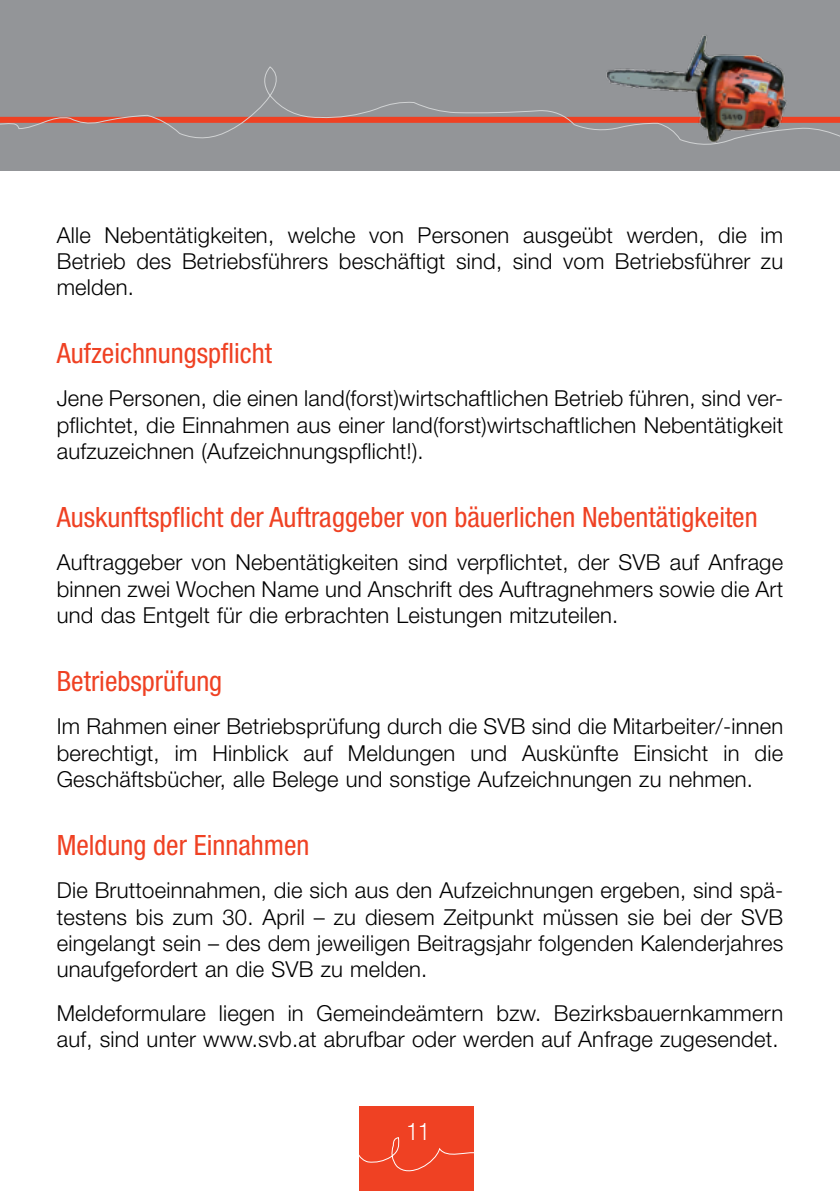
<style>
.page{position:relative;width:840px;height:1191px;background:#fff}
.page>*{position:absolute;margin:0;border:0;box-sizing:border-box;transform-origin:0 0}
.t1{font:condensed 28px "Helvetica Neue LT Std";color:#ef4123}
.t2{font:300 condensed 24px "Helvetica Neue LT Std";color:#fff}
.t3{font:300 22px/26.4px "Helvetica Neue LT Std";letter-spacing:.01em;color:#000;text-align:justify}
</style>
<div class="page">
<div style="left:359px;top:1106px;width:114px;height:85px;background:#ef4123"></div>
<div style="left:0;top:0;width:839px;height:170px;background:#939598"></div>
<img style="left:691px;top:35px;width:81px;height:30px">
<svg style="left:0;top:65px;width:839px;height:80px"></svg>
<svg style="left:359px;top:1136px;width:115px;height:43px"></svg>
<p class="t3" style="left:57px;top:221px;width:727px">Alle Nebentätigkeiten, welche von Personen ausgeübt werden, die im Betrieb des Betriebsführers beschäftigt sind, sind vom Betriebsführer zu melden.</p>
<p class="t1" style="left:57px;top:337px;width:217px">Aufzeichnungspflicht</p>
<p class="t3" style="left:57px;top:385px;width:727px">Jene Personen, die einen land(forst)wirtschaftlichen Betrieb führen, sind ver&shy;pflichtet, die Einnahmen aus einer land(forst)wirtschaftlichen Nebentätigkeit aufzuzeichnen (Aufzeichnungspflicht!).</p>
<p class="t1" style="left:57px;top:501px;width:702px">Auskunftspflicht der Auftraggeber von bäuerlichen Nebentätigkeiten</p>
<p class="t3" style="left:57px;top:549px;width:727px">Auftraggeber von Nebentätigkeiten sind verpflichtet, der SVB auf Anfrage binnen zwei Wochen Name und Anschrift des Auftragnehmers sowie die Art und das Entgelt für die erbrachten Leistungen mitzuteilen.</p>
<p class="t1" style="left:57px;top:664px;width:167px">Betriebsprüfung</p>
<p class="t3" style="left:57px;top:712px;width:727px">Im Rahmen einer Betriebsprüfung durch die SVB sind die Mitarbeiter/-innen berechtigt, im Hinblick auf Meldungen und Auskünfte Einsicht in die Geschäftsbücher, alle Belege und sonstige Aufzeichnungen zu nehmen.</p>
<p class="t1" style="left:57px;top:828px;width:254px">Meldung der Einnahmen</p>
<p class="t3" style="left:57px;top:876px;width:727px">Die Bruttoeinnahmen, die sich aus den Aufzeichnungen ergeben, sind spä&shy;testens bis zum 30. April – zu diesem Zeitpunkt müssen sie bei der SVB eingelangt sein – des dem jeweiligen Beitragsjahr folgenden Kalenderjahres unaufgefordert an die SVB zu melden.</p>
<p class="t3" style="left:57px;top:999px;width:727px">Meldeformulare liegen in Gemeindeämtern bzw. Bezirksbauernkammern auf, sind unter www.svb.at abrufbar oder werden auf Anfrage zugesendet.</p>
<p class="t2" style="left:406px;top:1117px;width:25px">11</p>
</div>
